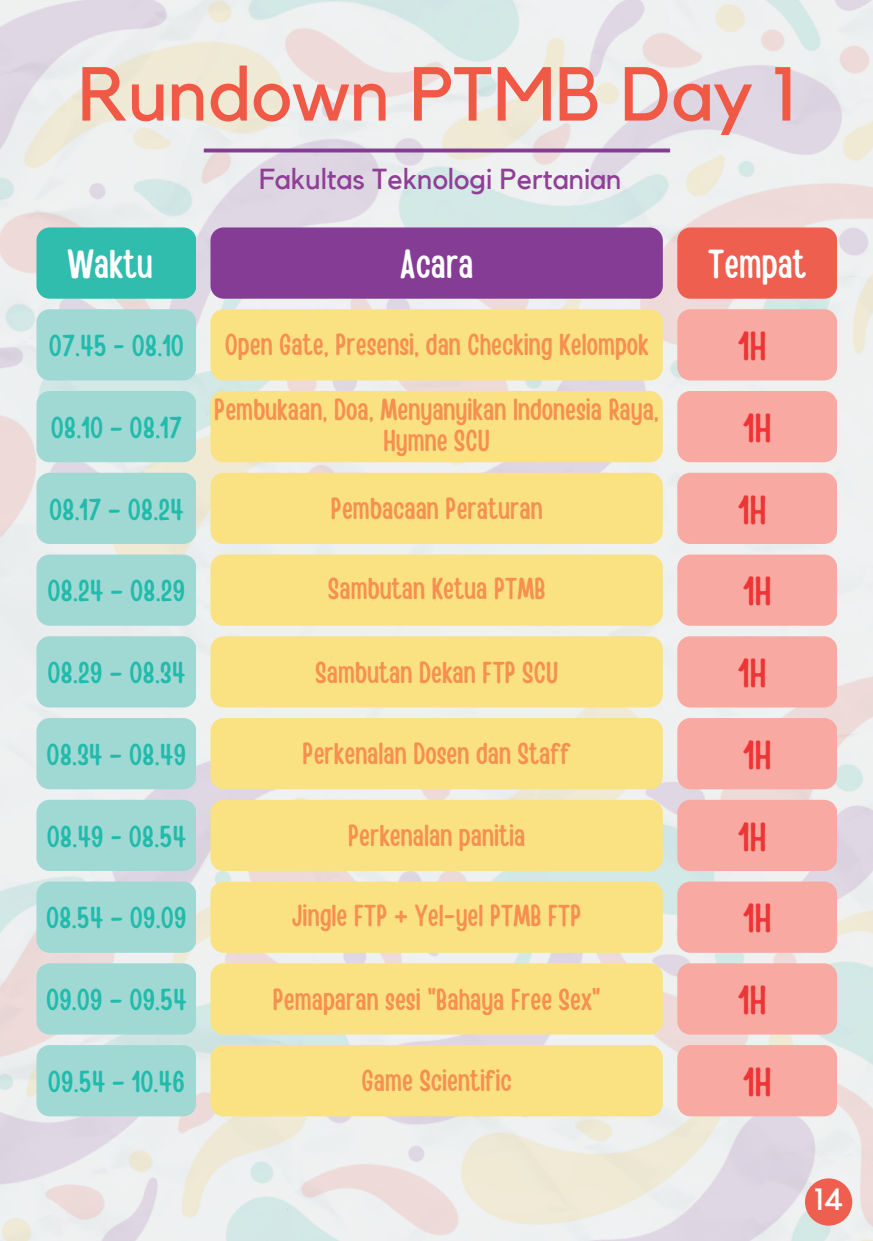
<style>
.page{position:relative;width:873px;height:1241px;background:#fff}
.page>*{position:absolute;margin:0;border:0;box-sizing:border-box;transform-origin:0 0}
.t1{font:75.42px "Kollektif";color:#f05946}
.t2{font:40.25px "Handy Casual Condensed";color:#ee3435}
.t3{font:40.25px "Handy Casual Condensed";color:#fff}
.t4{font:30.62px "Kollektif";color:#fff}
.t5{font:30.1px/31.5px "Handy Casual Condensed";color:#f68f50;text-align:center}
.t6{font:30.1px "Handy Casual Condensed";color:#20bbab}
.t7{font:28.88px "Kollektif";color:#903f97}
</style>
<div class="page">
<img style="left:0;top:670px;width:873px;height:570px">
<img style="left:0;top:0;width:873px;height:670px">
<svg style="left:204px;top:148px;width:466px;height:4px;background:#92529e"></svg>
<div style="left:36px;top:227px;width:160px;height:72px;background:#30bdae;border-radius:13px"></div>
<div style="left:210px;top:227px;width:453px;height:72px;background:#853c94;border-radius:13px"></div>
<div style="left:677px;top:227px;width:160px;height:72px;background:#ef5f4f;border-radius:13px"></div>
<div style="left:36px;top:309px;width:160px;height:71px;background:#a0d8d4;border-radius:13px"></div>
<div style="left:36px;top:636px;width:160px;height:71px;background:#a0d8d4;border-radius:13px"></div>
<div style="left:36px;top:963px;width:160px;height:71px;background:#a0d8d4;border-radius:13px"></div>
<div style="left:36px;top:472px;width:160px;height:72px;background:#a0d8d4;border-radius:13px"></div>
<div style="left:36px;top:799px;width:160px;height:72px;background:#a0d8d4;border-radius:13px"></div>
<div style="left:210px;top:309px;width:453px;height:71px;background:#fae283;border-radius:13px"></div>
<div style="left:210px;top:636px;width:453px;height:71px;background:#fae283;border-radius:13px"></div>
<div style="left:210px;top:963px;width:453px;height:71px;background:#fae283;border-radius:13px"></div>
<div style="left:210px;top:472px;width:453px;height:72px;background:#fae283;border-radius:13px"></div>
<div style="left:210px;top:799px;width:453px;height:72px;background:#fae283;border-radius:13px"></div>
<div style="left:677px;top:309px;width:160px;height:71px;background:#f8a9a1;border-radius:13px"></div>
<div style="left:677px;top:636px;width:160px;height:71px;background:#f8a9a1;border-radius:13px"></div>
<div style="left:677px;top:963px;width:160px;height:71px;background:#f8a9a1;border-radius:13px"></div>
<div style="left:677px;top:472px;width:160px;height:72px;background:#f8a9a1;border-radius:13px"></div>
<div style="left:677px;top:799px;width:160px;height:72px;background:#f8a9a1;border-radius:13px"></div>
<div style="left:36px;top:391px;width:160px;height:71px;background:#a0d8d4;border-radius:13px"></div>
<div style="left:36px;top:718px;width:160px;height:71px;background:#a0d8d4;border-radius:13px"></div>
<div style="left:36px;top:1045px;width:160px;height:71px;background:#a0d8d4;border-radius:13px"></div>
<div style="left:36px;top:554px;width:160px;height:71px;background:#a0d8d4;border-radius:13px"></div>
<div style="left:36px;top:881px;width:160px;height:71px;background:#a0d8d4;border-radius:13px"></div>
<div style="left:210px;top:391px;width:453px;height:71px;background:#fae283;border-radius:13px"></div>
<div style="left:210px;top:718px;width:453px;height:71px;background:#fae283;border-radius:13px"></div>
<div style="left:210px;top:1045px;width:453px;height:71px;background:#fae283;border-radius:13px"></div>
<div style="left:210px;top:554px;width:453px;height:71px;background:#fae283;border-radius:13px"></div>
<div style="left:210px;top:881px;width:453px;height:71px;background:#fae283;border-radius:13px"></div>
<div style="left:677px;top:391px;width:160px;height:71px;background:#f8a9a1;border-radius:13px"></div>
<div style="left:677px;top:718px;width:160px;height:71px;background:#f8a9a1;border-radius:13px"></div>
<div style="left:677px;top:1045px;width:160px;height:71px;background:#f8a9a1;border-radius:13px"></div>
<div style="left:677px;top:554px;width:160px;height:71px;background:#f8a9a1;border-radius:13px"></div>
<div style="left:677px;top:881px;width:160px;height:71px;background:#f8a9a1;border-radius:13px"></div>
<div style="left:805px;top:1178px;width:47px;height:47px;background:#ef5f4f;border-radius:50%"></div>
<h1 class="t1" style="left:78px;top:50px;width:719px">Rundown PTMB Day 1</h1>
<p class="t7" style="left:259px;top:162px;width:364px">Fakultas Teknologi Pertanian</p>
<h2 class="t3" style="left:68px;top:240px;width:87px">Waktu</h2>
<h2 class="t3" style="left:400px;top:240px;width:75px">Acara</h2>
<h2 class="t3" style="left:708px;top:240px;width:100px">Tempat</h2>
<p class="t6" style="left:49px;top:327px;width:137px">07.45 - 08.10</p>
<p class="t5" style="left:225px;top:330px;width:425px">Open Gate, Presensi, dan Checking Kelompok</p>
<h2 class="t2" style="left:738px;top:321px;width:30px">1H</h2>
<p class="t6" style="left:51px;top:409px;width:133px">08.10 – 08.17</p>
<p class="t5" style="left:214px;top:395px;width:446px">Pembukaan, Doa, Menyanyikan Indonesia Raya,<br>Hymne SCU</p>
<h2 class="t2" style="left:743px;top:403px;width:30px">1H</h2>
<p class="t6" style="left:49px;top:491px;width:136px">08.17 – 08.24</p>
<p class="t5" style="left:331px;top:494px;width:213px">Pembacaan Peraturan</p>
<h2 class="t2" style="left:738px;top:485px;width:30px">1H</h2>
<p class="t6" style="left:48px;top:572px;width:139px">08.24 – 08.29</p>
<p class="t5" style="left:328px;top:574px;width:219px">Sambutan Ketua PTMB</p>
<h2 class="t2" style="left:743px;top:566px;width:30px">1H</h2>
<p class="t6" style="left:48px;top:654px;width:139px">08.29 – 08.34</p>
<p class="t5" style="left:315px;top:657px;width:244px">Sambutan Dekan FTP SCU</p>
<h2 class="t2" style="left:738px;top:648px;width:30px">1H</h2>
<p class="t6" style="left:47px;top:736px;width:141px">08.34 – 08.49</p>
<p class="t5" style="left:303px;top:739px;width:270px">Perkenalan Dosen dan Staff</p>
<h2 class="t2" style="left:743px;top:730px;width:30px">1H</h2>
<p class="t6" style="left:47px;top:817px;width:141px">08.49 - 08.54</p>
<p class="t5" style="left:348px;top:821px;width:179px">Perkenalan panitia</p>
<h2 class="t2" style="left:738px;top:812px;width:30px">1H</h2>
<p class="t6" style="left:46px;top:899px;width:142px">08.54 – 09.09</p>
<p class="t5" style="left:292px;top:901px;width:291px">Jingle FTP + Yel-yel PTMB FTP</p>
<h2 class="t2" style="left:743px;top:893px;width:30px">1H</h2>
<p class="t6" style="left:46px;top:981px;width:142px">09.09 – 09.54</p>
<p class="t5" style="left:273px;top:984px;width:330px">Pemaparan sesi "Bahaya Free Sex"</p>
<h2 class="t2" style="left:738px;top:975px;width:30px">1H</h2>
<p class="t6" style="left:48px;top:1063px;width:139px">09.54 – 10.46</p>
<p class="t5" style="left:362px;top:1066px;width:152px">Game Scientific</p>
<h2 class="t2" style="left:743px;top:1057px;width:30px">1H</h2>
<p class="t4" style="left:814px;top:1181px;width:30px">14</p>
</div>
